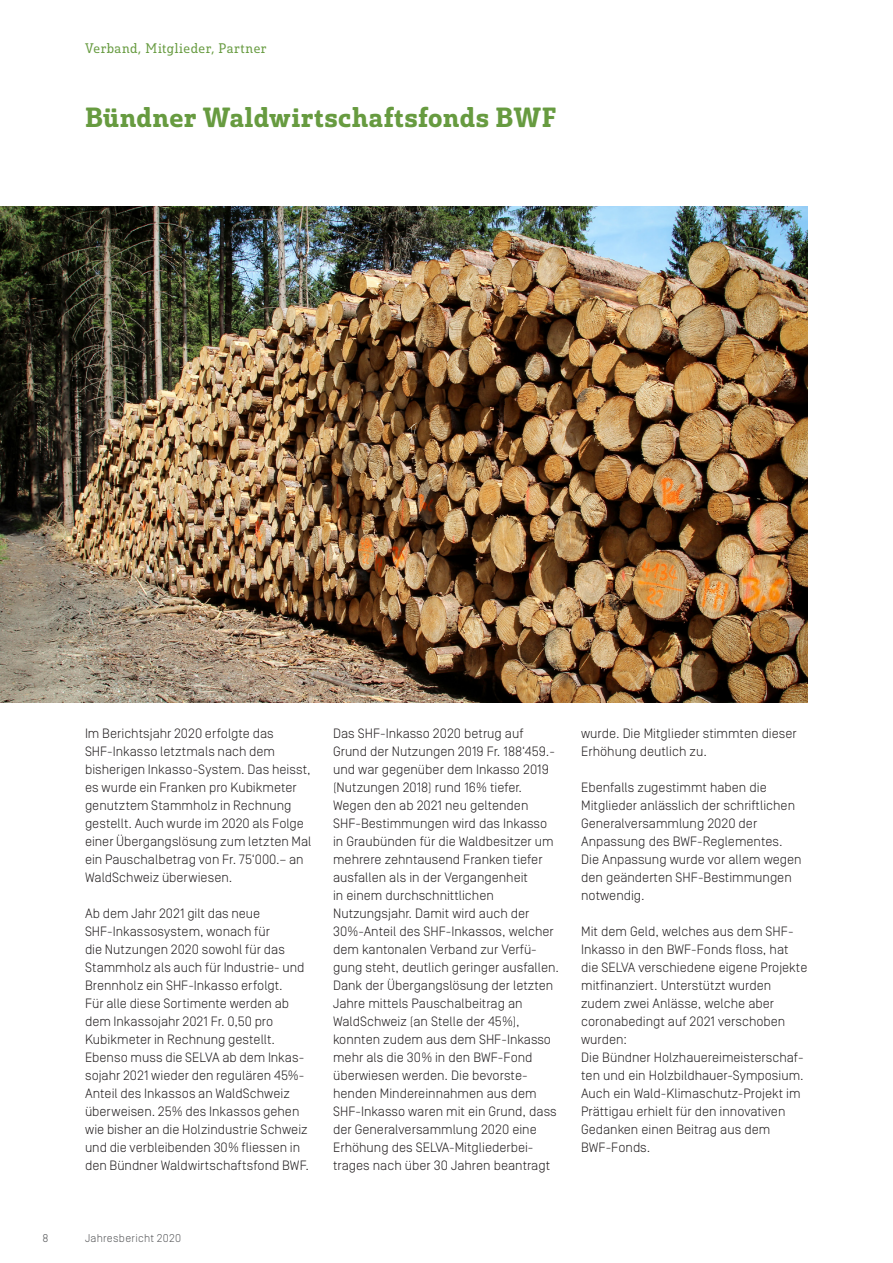
<style>
.page{position:relative;width:893px;height:1263px;background:#fff}
.page>*{position:absolute;margin:0;border:0;box-sizing:border-box;transform-origin:0 0}
.t1{font:27px "Solitas Slab Nor Dem";letter-spacing:.02em;color:#679b40}
.t2{font:300 13.5px/18px "Simplon Norm";color:#231f20}
.t3{font:13.5px "Solitas Slab Nor Boo";letter-spacing:.04em;color:#679b40}
.t4{font:300 11.25px "Simplon Norm";letter-spacing:.025em;color:#57585a}
</style>
<div class="page">
<img style="left:0;top:206px;width:808px;height:496px">
<p class="t3" style="left:85px;top:40px;width:183px">Verband, Mitglieder, Partner</p>
<h1 class="t1" style="left:85px;top:99px;width:473px">Bündner Waldwirtschaftsfonds BWF</h1>
<p class="t2" style="left:85px;top:725px;width:228px">Im Berichtsjahr 2020 erfolgte das SHF-Inkasso letztmals nach dem bisherigen Inkasso-System. Das heisst, es wurde ein Franken pro Kubikmeter genutztem Stammholz in Rechnung gestellt. Auch wurde im 2020 als Folge einer Übergangslösung zum letzten Mal ein Pauschalbetrag von Fr. 75‘000.– an WaldSchweiz überwiesen.</p>
<p class="t2" style="left:85px;top:904px;width:226px">Ab dem Jahr 2021 gilt das neue SHF-Inkassosystem, wonach für<br>die Nutzungen 2020 sowohl für das Stammholz als auch für Industrie- und Brennholz ein SHF-Inkasso erfolgt.<br>Für alle diese Sortimente werden ab dem Inkassojahr 2021 Fr. 0,50 pro Kubikmeter in Rechnung gestellt.<br>Ebenso muss die SELVA ab dem Inkas&shy;sojahr 2021 wieder den regulären 45%- Anteil des Inkassos an WaldSchweiz überweisen. 25% des Inkassos gehen wie bisher an die Holzindustrie Schweiz und die verbleibenden 30% fliessen in den Bündner Waldwirtschaftsfond BWF.</p>
<p class="t2" style="left:333px;top:724px;width:228px">Das SHF-Inkasso 2020 betrug auf Grund der Nutzungen 2019 Fr. 188‘459.- und war gegenüber dem Inkasso 2019 (Nutzungen 2018) rund 16% tiefer.<br>Wegen den ab 2021 neu geltenden SHF-Bestimmungen wird das Inkasso in Graubünden für die Waldbesitzer um mehrere zehntausend Franken tiefer ausfallen als in der Vergangenheit<br>in einem durchschnittlichen Nutzungsjahr. Damit wird auch der 30%-Anteil des SHF-Inkassos, welcher dem kantonalen Verband zur Verfü&shy;gung steht, deutlich geringer ausfallen.<br>Dank der Übergangslösung der letzten Jahre mittels Pauschalbeitrag an WaldSchweiz (an Stelle der 45%), konnten zudem aus dem SHF-Inkasso mehr als die 30% in den BWF-Fond überwiesen werden. Die bevorste&shy;henden Mindereinnahmen aus dem SHF-Inkasso waren mit ein Grund, dass der Generalversammlung 2020 eine Erhöhung des SELVA-Mitgliederbei&shy;trages nach über 30 Jahren beantragt</p>
<p class="t2" style="left:581px;top:724px;width:217px">wurde. Die Mitglieder stimmten dieser<br>Erhöhung deutlich zu.</p>
<p class="t2" style="left:581px;top:778px;width:222px">Ebenfalls zugestimmt haben die<br>Mitglieder anlässlich der schriftlichen<br>Generalversammlung 2020 der<br>Anpassung des BWF-Reglementes.<br>Die Anpassung wurde vor allem wegen den geänderten SHF-Bestimmungen notwendig.</p>
<p class="t2" style="left:581px;top:922px;width:228px">Mit dem Geld, welches aus dem SHF-<br>Inkasso in den BWF-Fonds floss, hat die SELVA verschiedene eigene Projekte mitfinanziert. Unterstützt wurden zudem zwei Anlässe, welche aber coronabedingt auf 2021 verschoben wurden:<br>Die Bündner Holzhauereimeisterschaf&shy;ten und ein Holzbildhauer-Symposium.<br>Auch ein Wald-Klimaschutz-Projekt im<br>Prättigau erhielt für den innovativen<br>Gedanken einen Beitrag aus dem<br>BWF-Fonds.</p>
<p class="t4" style="left:43px;top:1232px;width:8px">8</p>
<p class="t4" style="left:85px;top:1232px;width:98px">Jahresbericht 2020</p>
</div>
